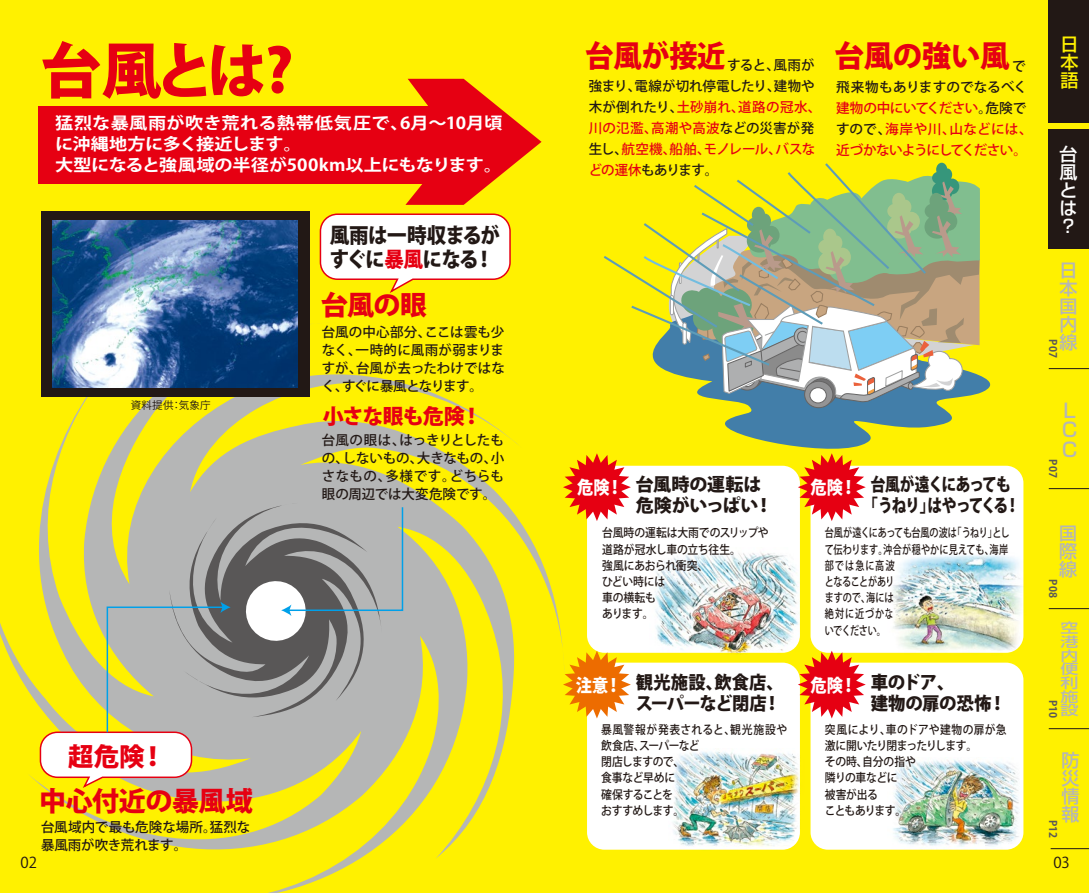
<style>
.page{position:relative;width:1089px;height:893px;background:#fff100}
.page>*{position:absolute;margin:0;border:0;box-sizing:border-box;transform-origin:0 0}
.t1{font:800 60px "Koz Go Pro";color:#e60012}
.t2{font:800 30px "Koz Go Pro";letter-spacing:-.01em;color:#e60012}
.t3{font:800 30px "Koz Go Pro";letter-spacing:-.01em;color:#e60012;scale:.94 1}
.t4{font:800 27px "Koz Go Pro";letter-spacing:-.015em;color:#e60012}
.t5{font:800 25.5px "Koz Go Pro";color:#e60012}
.t6{font:800 21px/24px "Koz Go Pro";letter-spacing:-.025em;color:#221815;scale:.93 1}
.t7{font:800 21px "Koz Go Pro";letter-spacing:-.045em;color:#e60012}
.t8{font:500 19.5px/19.5px "Shin Go Pro";color:#b5b6b6;text-align:justify}
.t9{font:800 18px/21px "Koz Go Pro";letter-spacing:-.065em;color:#221815;scale:.82 1}
.t10{font:800 18px/21px "Koz Go Pro";letter-spacing:-.025em;color:#221815;scale:.96 1}
.t11{font:800 18px/21px "Koz Go Pro";letter-spacing:-.025em;color:#221815}
.t12{font:800 18px/21px "Koz Go Pro";letter-spacing:-.005em;color:#221815}
.t13{font:500 18px/18px "Shin Go Pro";color:#b5b6b6;text-align:justify}
.t14{font:800 18px "Koz Go Pro";color:#fff;scale:.9 1}
.t15{font:500 18px/18px "Shin Go Pro";color:#fff;text-align:justify}
.t16{font:500 18px/18px "Shin Go Pro";color:#fff100;text-align:justify}
.t17{font:700 16.5px/21px "Koz Go Pro";color:#fff;scale:1.1 1}
.t18{font:15px "Koz Go Pro";color:#221815}
.t19{font:500 13.65px/13.6px "Shin Go Pro";color:#b5b6b6;text-align:justify;scale:1.32 1}
.t20{font:500 13.5px/18px "Koz Go Pro";color:#221815}
.t21{font:500 13.5px/21px "Koz Go Pro";letter-spacing:-.02em;color:#e60012}
.t22{font:500 12px/16.2px "Koz Go Pro";letter-spacing:-.02em;color:#221815;scale:.9 1}
.t23{font:500 12px/16.2px "Koz Go Pro";color:#221815;scale:.76 1}
.t24{font:700 10.5px "Koz Go Pro";color:#595757}
.t25{font:10.5px "Koz Go Pro";letter-spacing:.025em;color:#221815}
.s1{color:#e60012}
.s2{color:#221815}
.s3{color:#fff}
</style>
<div class="page">
<svg style="left:0;top:322px;width:563px;height:571px"></svg>
<svg style="left:169px;top:503px;width:213px;height:214px;background:#989898"></svg>
<svg style="left:725px;top:287px;width:266px;height:162px;fill:#427ea9"></svg>
<svg style="left:804px;top:381px;width:29px;height:27px"></svg>
<div style="left:804px;top:381px;width:29px;height:27px;border:1px solid #656464;border-radius:50%"></div>
<div style="left:809px;top:388px;width:17px;height:15px;background:#737272;border-radius:50%"></div>
<div style="left:809px;top:387px;width:17px;height:16px;border:1px solid #656464;border-radius:50%"></div>
<svg style="left:603px;top:162px;width:376px;height:240px"></svg>
<div style="left:41px;top:212px;width:268px;height:185px;background:#221815"></div>
<svg style="left:319px;top:213px;width:192px;height:80px"></svg>
<svg style="left:39px;top:602px;width:192px;height:188px"></svg>
<svg style="left:242px;top:506px;width:162px;height:139px;background:#9b9d9e"></svg>
<div style="left:587px;top:663px;width:213px;height:187px;background:#fff;border-radius:17px"></div>
<div style="left:810px;top:663px;width:213px;height:187px;background:#fff;border-radius:17px"></div>
<div style="left:587px;top:466px;width:213px;height:187px;background:#fff;border-radius:17px"></div>
<div style="left:810px;top:466px;width:213px;height:187px;background:#fff;border-radius:17px"></div>
<svg style="left:798px;top:453px;width:67px;height:68px"></svg>
<svg style="left:563px;top:453px;width:68px;height:68px"></svg>
<svg style="left:798px;top:651px;width:67px;height:67px"></svg>
<svg style="left:563px;top:651px;width:68px;height:67px"></svg>
<img style="left:53px;top:221px;width:245px;height:166px">
<img style="left:668px;top:749px;width:132px;height:101px">
<img style="left:649px;top:548px;width:154px;height:106px">
<img style="left:893px;top:760px;width:130px;height:89px">
<img style="left:887px;top:552px;width:137px;height:101px">
<div style="left:39px;top:106px;width:443px;height:78px;background:#e60012"></div>
<svg style="left:405px;top:79px;width:136px;height:126px"></svg>
<div style="left:1048px;top:0;width:41px;height:123px;background:#221815"></div>
<div style="left:1048px;top:129px;width:41px;height:120px;background:#221815"></div>
<hr style="left:1050px;top:848px;width:39px;height:1px;background:#221815">
<hr style="left:1048px;top:728px;width:41px;height:1px;background:#221815">
<hr style="left:1048px;top:608px;width:41px;height:1px;background:#221815">
<hr style="left:1048px;top:488px;width:41px;height:1px;background:#221815">
<hr style="left:1048px;top:368px;width:41px;height:1px;background:#221815">
<h1 class="t1" style="left:41px;top:32px;width:253px">台風とは?</h1>
<p class="t17" style="left:55px;top:114px;width:408px">猛烈な暴風雨が吹き荒れる熱帯低気圧で、6月～10月頃に沖縄地方に多く接近します。<br>大型になると強風域の半径が500km以上にもなります。</p>
<h3 class="t6" style="left:330px;top:225px;width:185px">風雨は一時収まるがすぐに<span class="s1">暴風</span>になる！</h3>
<h3 class="t4" style="left:321px;top:288px;width:107px">台風の眼</h3>
<p class="t25" style="left:131px;top:399px;width:81px">資料提供：気象庁</p>
<p class="t20" style="left:322px;top:324px;width:185px;text-align:justify">台風の中心部分、ここは雲も少なく、一時的に風雨が弱まりますが、台風が去ったわけではなく、すぐに暴風となります。</p>
<h3 class="t7" style="left:323px;top:403px;width:161px">小さな眼も危険！</h3>
<p class="t20" style="left:322px;top:432px;width:184px;text-align:justify">台風の眼は、はっきりとしたもの、しないもの、大きなもの、小さなもの、多様です。どちらも眼の周辺では大変危険です。</p>
<h3 class="t5" style="left:68px;top:740px;width:99px">超危険！</h3>
<h3 class="t4" style="left:39px;top:783px;width:215px">中心付近の暴風域</h3>
<p class="t20" style="left:41px;top:819px;width:210px">台風域内で最も危険な場所。猛烈な暴風雨が吹き荒れます。</p>
<h2 class="t3" style="left:585px;top:37px;width:150px">台風が接近</h2>
<h2 class="t2" style="left:834px;top:37px;width:176px">台風の強い風</h2>
<h3 class="t16" style="left:1060px;top:33px;width:19px">日本語</h3>
<p class="t20" style="left:588px;top:76px;width:234px;line-height:21px">強まり、電線が切れ停電したり、建物や木が倒れたり、<span class="s1">土砂崩れ、道路の冠水、川の氾濫、高潮や高波</span>などの災害が発生し、<span class="s1">航空機、船舶、モノレール、バスなどの運休</span>もあります。</p>
<p class="t21" style="left:836px;top:77px;width:198px"><span class="s2">飛来物もありますのでなるべく</span>建物の中にいてください<span class="s2">。危険ですので、</span>海岸や川、山などには、近づかないようにしてください。</p>
<h3 class="t15" style="left:1059px;top:143px;width:19px">台風とは？</h3>
<h3 class="t13" style="left:1059px;top:259px;width:19px;text-align:left">日本国内線</h3>
<p class="t24" style="left:1059px;top:339px;width:20px;rotate:90deg">P07</p>
<h3 class="t14" style="left:577px;top:476px;width:53px">危険！</h3>
<h3 class="t12" style="left:636px;top:475px;width:138px">台風時の運転は危険がいっぱい！</h3>
<h3 class="t9" style="left:863px;top:475px;width:193px;text-indent:-53px"><span class="s3">危険！</span> 台風が遠くにあっても「うねり」はやってくる！</h3>
<p class="t22" style="left:602px;top:526px;width:186px">台風時の運転は大雨でのスリップや道路が冠水し車の立ち往生。<br>強風にあおられ衝突、<br>ひどい時には<br>車の横転も<br>あります。</p>
<p class="t23" style="left:824px;top:526px;width:244px">台風が遠くにあっても台風の波は「うねり」として伝わります。沖合が穏やかに見えても、海岸部では急に高波<br>となることがあり<br>ますので、海には<br>絶対に近づかな<br>いでください。</p>
<h3 class="t10" style="left:636px;top:673px;width:155px">観光施設、飲食店、スーパーなど閉店！</h3>
<h3 class="t14" style="left:576px;top:673px;width:53px">注意！</h3>
<h3 class="t11" style="left:870px;top:673px;width:137px;text-indent:-60px"><span class="s3">危険！</span> 車のドア、<br>建物の扉の恐怖！</h3>
<p class="t22" style="left:601px;top:722px;width:208px">暴風警報が発表されると、観光施設や飲食店、スーパーなど<br>閉店しますので、<br>食事など早めに<br>確保することを<br>おすすめします。</p>
<p class="t22" style="left:825px;top:722px;width:203px">突風により、車のドアや建物の扉が急激に開いたり閉まったりします。<br>その時、自分の指や<br>隣りの車などに<br>被害が出る<br>こともあります。</p>
<h3 class="t8" style="left:1061px;top:398px;width:16px">L C C</h3>
<p class="t24" style="left:1059px;top:459px;width:20px;rotate:90deg">P07</p>
<h3 class="t13" style="left:1059px;top:522px;width:19px">国際線</h3>
<p class="t24" style="left:1059px;top:579px;width:20px;rotate:90deg">P08</p>
<p class="t19" style="left:1060px;top:619px;width:15px">空港内便利施設</p>
<h3 class="t13" style="left:1061px;top:749px;width:19px">防災情報</h3>
<p class="t24" style="left:1059px;top:699px;width:20px;rotate:90deg">P10</p>
<p class="t24" style="left:1059px;top:819px;width:20px;rotate:90deg">P12</p>
<p class="t18" style="left:20px;top:852px;width:18px">02</p>
<p class="t18" style="left:1053px;top:852px;width:18px">03</p>
</div>
